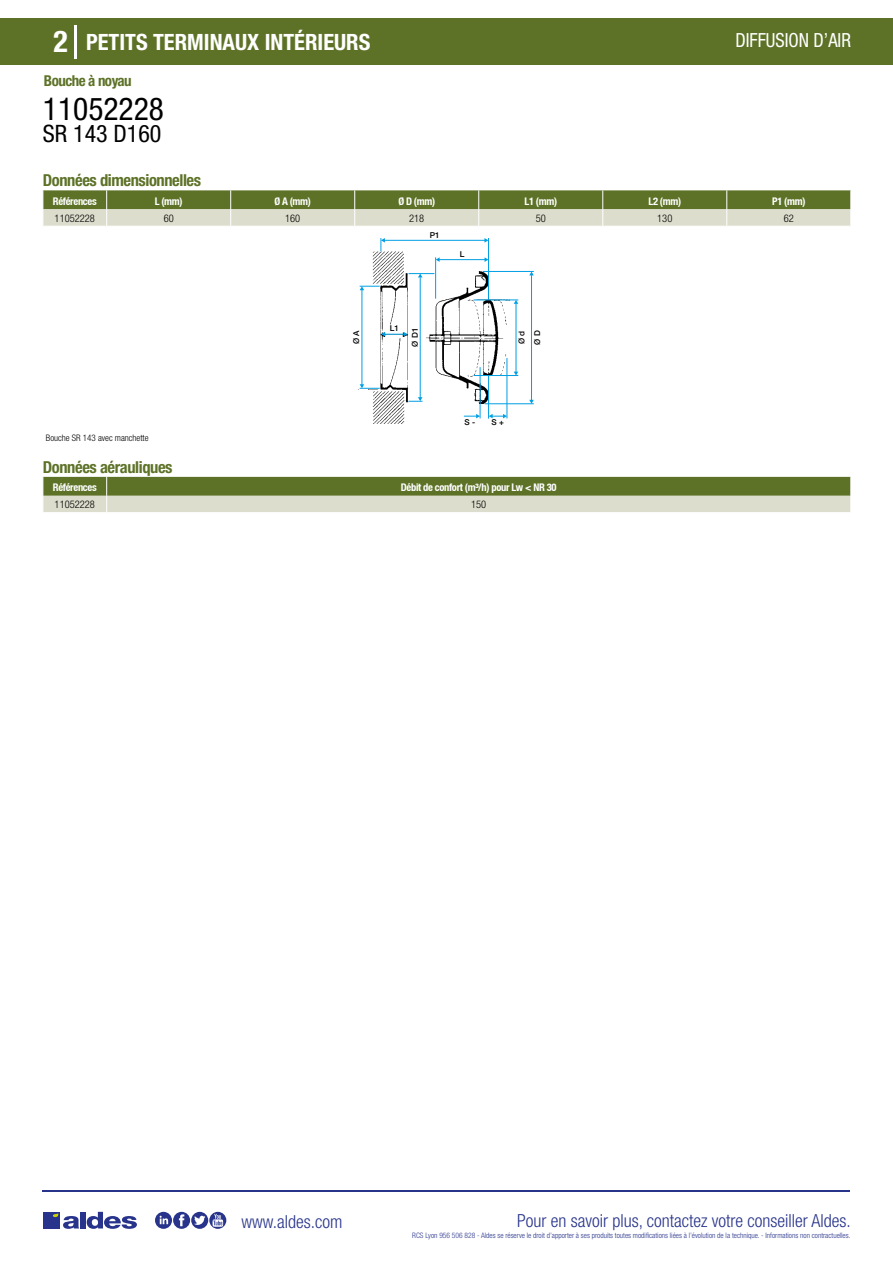
<style>
.page{position:relative;width:893px;height:1263px;background:#fff}
.page>*{position:absolute;margin:0;border:0;box-sizing:border-box;transform-origin:0 0}
.t1{font:condensed 31.5px "Helvetica Neue LT Std";color:#000}
.t2{font:700 condensed 30px "Helvetica Neue LT Std";color:#fff}
.t3{font:condensed 24px "Helvetica Neue LT Std";color:#000}
.t4{font:700 condensed 22.5px "Helvetica Neue LT Std";color:#fff}
.t5{font:condensed 19.5px "Helvetica Neue LT Std";color:#fff;scale:.95 1}
.t6{font:300 condensed 18px "Helvetica Neue";color:#28348b}
.t7{font:700 condensed 16.5px "Helvetica Neue LT Std";letter-spacing:-.025em;color:#5d7227}
.t8{font:700 condensed 15px "Helvetica Neue LT Std";letter-spacing:-.035em;color:#5d7227}
.t9{font:700 condensed 10.5px "Helvetica Neue";letter-spacing:-.03em;color:#fff}
.t10{font:300 condensed 10.5px "Helvetica Neue";color:#000}
.t11{font:300 condensed 9px "Helvetica Neue";color:#000}
.t12{font:500 8.1px/15.9px "Helvetica Neue";color:#000}
.t13{font:300 condensed 7.5px "Helvetica Neue";color:#28348b}
</style>
<div class="page">
<div style="left:0;top:18px;width:893px;height:46px;background:#5d7227"></div>
<hr style="left:74px;top:25px;width:2px;height:33px;background:#fff">
<hr style="left:43px;top:1190px;width:807px;height:1px;background:#28348b">
<svg style="left:155px;top:1212px;width:71px;height:17px"></svg>
<div style="left:43px;top:1212px;width:17px;height:16px;background:#28348b"></div>
<div style="left:80px;top:1212px;width:6px;height:16px;background:#28348b"></div>
<svg style="left:87px;top:1212px;width:50px;height:17px"></svg>
<svg style="left:53px;top:1213px;width:26px;height:16px"></svg>
<svg style="left:43px;top:190px;width:808px;height:36px;background:#9ca679"></svg>
<img style="left:358px;top:247px;width:152px;height:177px">
<div style="left:489px;top:268px;width:51px;height:31px;background:#fff"></div>
<div style="left:505px;top:372px;width:27px;height:48px;background:#fff"></div>
<svg style="left:505px;top:358px;width:4px;height:15px"></svg>
<hr style="left:479px;top:366px;width:3px;height:16px;background:#fff">
<div style="left:463px;top:404px;width:47px;height:19px;background:#fff"></div>
<hr style="left:475px;top:375px;width:38px;height:2px;background:#fff">
<div style="left:432px;top:252px;width:63px;height:19px;background:#fff"></div>
<div style="left:409px;top:271px;width:29px;height:29px;background:#fff"></div>
<svg style="left:416px;top:298px;width:9px;height:107px"></svg>
<div style="left:410px;top:398px;width:28px;height:5px;background:#fff"></div>
<div style="left:351px;top:383px;width:28px;height:6px;background:#fff"></div>
<svg style="left:358px;top:284px;width:21px;height:7px"></svg>
<svg style="left:359px;top:288px;width:9px;height:102px"></svg>
<svg style="left:492px;top:398px;width:23px;height:9px"></svg>
<div style="left:486px;top:376px;width:14px;height:11px;background:#fff"></div>
<svg style="left:489px;top:385px;width:5px;height:18px"></svg>
<hr style="left:435px;top:257px;width:1px;height:42px;background:#009fe3">
<hr style="left:437px;top:259px;width:48px;height:1px;background:#009fe3">
<svg style="left:484px;top:257px;width:4px;height:5px"></svg>
<svg style="left:436px;top:257px;width:4px;height:5px"></svg>
<hr style="left:383px;top:240px;width:102px;height:1px;background:#009fe3">
<svg style="left:484px;top:238px;width:4px;height:5px"></svg>
<hr style="left:488px;top:238px;width:1px;height:62px;background:#009fe3">
<hr style="left:485px;top:403px;width:49px;height:1px;background:#009fe3">
<hr style="left:531px;top:275px;width:1px;height:127px;background:#009fe3">
<svg style="left:529px;top:400px;width:5px;height:4px"></svg>
<hr style="left:483px;top:271px;width:51px;height:1px;background:#009fe3">
<svg style="left:381px;top:332px;width:27px;height:4px"></svg>
<hr style="left:420px;top:277px;width:1px;height:122px;background:#009fe3">
<svg style="left:409px;top:397px;width:13px;height:5px"></svg>
<svg style="left:409px;top:273px;width:25px;height:4px"></svg>
<hr style="left:362px;top:290px;width:1px;height:96px;background:#009fe3">
<svg style="left:360px;top:384px;width:20px;height:5px"></svg>
<svg style="left:360px;top:286px;width:20px;height:4px"></svg>
<hr style="left:473px;top:375px;width:45px;height:1px;background:#009fe3">
<hr style="left:516px;top:304px;width:1px;height:70px;background:#009fe3">
<hr style="left:473px;top:300px;width:45px;height:1px;background:#009fe3">
<hr style="left:507px;top:358px;width:1px;height:60px;background:#009fe3">
<svg style="left:464px;top:414px;width:16px;height:4px"></svg>
<svg style="left:489px;top:414px;width:18px;height:4px"></svg>
<hr style="left:480px;top:367px;width:1px;height:51px;background:#009fe3">
<hr style="left:488px;top:375px;width:1px;height:44px;background:#009fe3">
<svg style="left:381px;top:238px;width:4px;height:13px"></svg>
<svg style="left:43px;top:477px;width:808px;height:35px;background:#99a475"></svg>
<svg style="left:481px;top:274px;width:7px;height:7px"></svg>
<h2 class="t2" style="left:54px;top:24px;width:16px">2</h2>
<h3 class="t4" style="left:86px;top:28px;width:286px">PETITS TERMINAUX INTÉRIEURS</h3>
<h3 class="t5" style="left:735px;top:29px;width:123px">DIFFUSION D’AIR</h3>
<h3 class="t8" style="left:44px;top:71px;width:89px">Bouche à noyau</h3>
<h1 class="t1" style="left:43px;top:91px;width:122px">11052228</h1>
<h3 class="t3" style="left:43px;top:120px;width:120px">SR 143 D160</h3>
<h3 class="t7" style="left:43px;top:170px;width:160px">Données dimensionnelles</h3>
<h3 class="t9" style="left:53px;top:195px;width:45px">Références</h3>
<h3 class="t9" style="left:155px;top:195px;width:29px">L (mm)</h3>
<h3 class="t9" style="left:274px;top:195px;width:38px">Ø A (mm)</h3>
<h3 class="t9" style="left:398px;top:195px;width:38px">Ø D (mm)</h3>
<h3 class="t9" style="left:524px;top:195px;width:34px">L1 (mm)</h3>
<h3 class="t9" style="left:648px;top:195px;width:34px">L2 (mm)</h3>
<h3 class="t9" style="left:772px;top:195px;width:35px">P1 (mm)</h3>
<h3 class="t10" style="left:55px;top:212px;width:42px">11052228</h3>
<h3 class="t10" style="left:164px;top:212px;width:12px">60</h3>
<h3 class="t10" style="left:285px;top:212px;width:17px">160</h3>
<h3 class="t10" style="left:409px;top:212px;width:17px">218</h3>
<h3 class="t10" style="left:536px;top:212px;width:12px">50</h3>
<h3 class="t10" style="left:657px;top:212px;width:17px">130</h3>
<h3 class="t10" style="left:784px;top:212px;width:12px">62</h3>
<p class="t12" style="left:460px;top:246px;width:6px">L</p>
<p class="t12" style="left:430px;top:227px;width:11px">P1</p>
<p class="t12" style="left:390px;top:320px;width:11px">L1</p>
<p class="t12" style="left:348px;top:344px;width:15px;rotate:-90deg">Ø A</p>
<p class="t12" style="left:407px;top:347px;width:20px;rotate:-90deg">Ø D1</p>
<p class="t12" style="left:513px;top:345px;width:16px;rotate:-90deg">Ø d<br>Ø D</p>
<p class="t12" style="left:465px;top:414px;width:12px">S -</p>
<p class="t12" style="left:492px;top:414px;width:14px">S +</p>
<p class="t11" style="left:46px;top:433px;width:104px">Bouche SR 143 avec manchette</p>
<h3 class="t7" style="left:43px;top:457px;width:131px">Données aérauliques</h3>
<h3 class="t9" style="left:53px;top:481px;width:45px">Références</h3>
<h3 class="t9" style="left:401px;top:481px;width:157px">Débit de confort (m³/h) pour Lw &lt; NR 30</h3>
<h3 class="t10" style="left:55px;top:498px;width:42px">11052228</h3>
<h3 class="t10" style="left:471px;top:498px;width:17px">150</h3>
<h3 class="t6" style="left:241px;top:1211px;width:102px">www.aldes.com</h3>
<h3 class="t6" style="left:517px;top:1211px;width:335px">Pour en savoir plus, contactez votre conseiller Aldes.</h3>
<p class="t13" style="left:412px;top:1230px;width:440px">RCS Lyon 956 506 828 - Aldes se réserve le droit d’apporter à ses produits toutes modifications liées à l’évolution de la technique. - Informations non contractuelles.</p>
</div>
